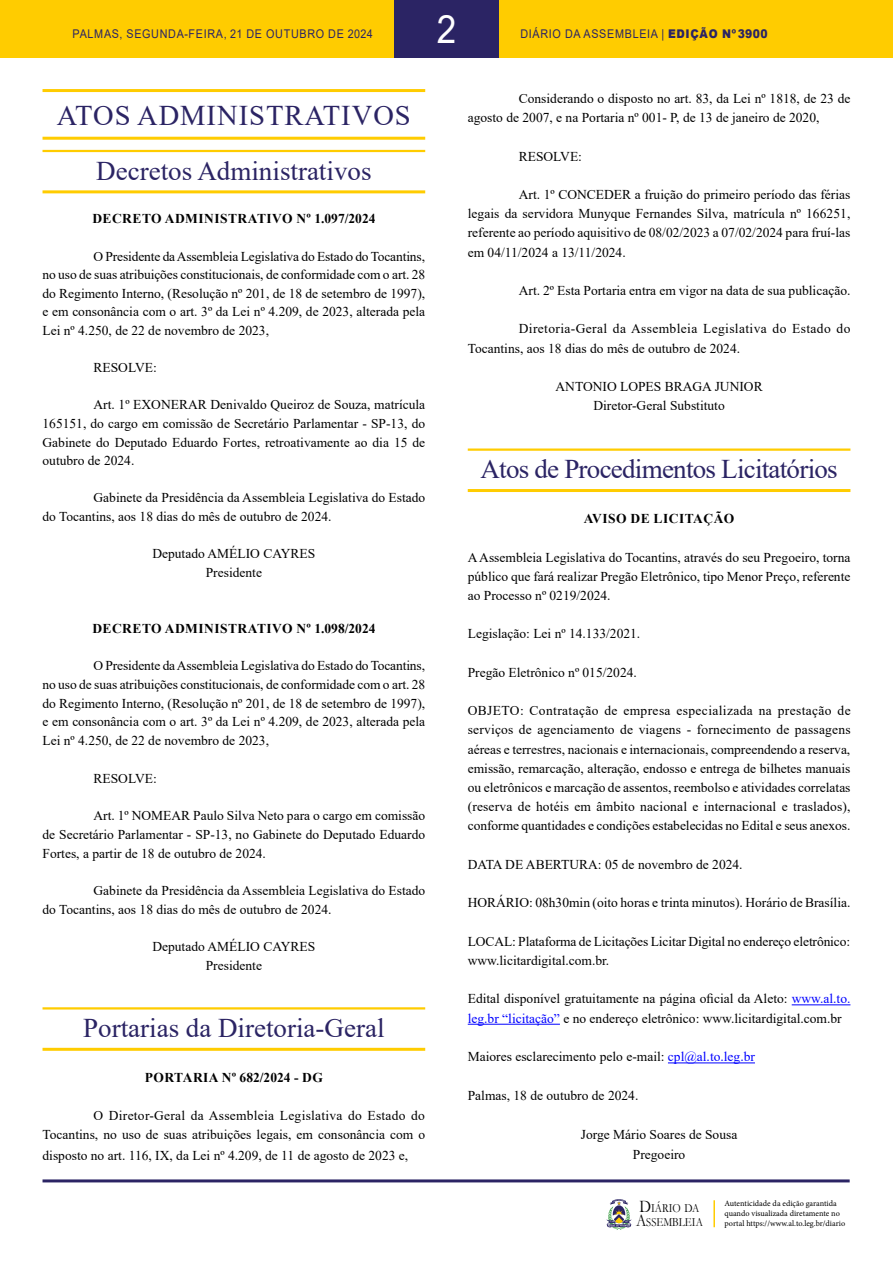
<style>
.page{position:relative;width:893px;height:1263px;background:#fff}
.page>*{position:absolute;margin:0;border:0;box-sizing:border-box;transform-origin:0 0}
.t1{font:39px "Arial";color:#fff;scale:.9 1}
.t2{font:28.5px "Times New Roman";letter-spacing:.035em;color:#2b2464}
.t3{font:27px "Times New Roman";color:#2b2464}
.t4{font:27px "Times New Roman";letter-spacing:-.025em;color:#2b2464}
.t5{font:13.5px/19.2px "Times New Roman";color:#000;text-align:justify}
.t6{font:13.5px/19.2px "Times New Roman";letter-spacing:.025em;color:#000}
.t7{font:700 13.5px "Times New Roman";letter-spacing:.035em;color:#000}
.t8{font:700 13.5px "Times New Roman";letter-spacing:.01em;color:#000}
.t9{font:12.45px/14px "Garamond";color:#000;scale:.85 1}
.t10{font:12px "Arial";letter-spacing:.065em;color:#2b2464;scale:.9 1}
.t11{font:8.25px/9.9px "Minion Pro";color:#000}
.s1{font-weight:900}
.s2{color:#00f}
.s3{font-size:17.85px}
</style>
<div class="page">
<div style="left:0;top:0;width:893px;height:58px;background:#fc0"></div>
<hr style="left:43px;top:1179px;width:807px;height:3px;background:#2b2464">
<svg style="left:606px;top:1199px;width:26px;height:31px"></svg>
<div style="left:394px;top:0;width:105px;height:58px;background:#2b2464"></div>
<hr style="left:713px;top:1200px;width:2px;height:27px;background:#fc0">
<hr style="left:43px;top:89px;width:382px;height:3px;background:#fc0">
<hr style="left:43px;top:137px;width:382px;height:3px;background:#fc0">
<hr style="left:43px;top:150px;width:382px;height:2px;background:#fc0">
<hr style="left:43px;top:190px;width:382px;height:3px;background:#fc0">
<hr style="left:43px;top:1007px;width:382px;height:2px;background:#fc0">
<hr style="left:43px;top:1048px;width:382px;height:3px;background:#fc0">
<hr style="left:468px;top:448px;width:382px;height:3px;background:#fc0">
<hr style="left:468px;top:489px;width:382px;height:3px;background:#fc0">
<hr style="left:792px;top:1004px;width:58px;height:1px;background:#00f">
<hr style="left:468px;top:1024px;width:92px;height:1px;background:#00f">
<hr style="left:668px;top:1062px;width:87px;height:1px;background:#00f">
<h1 class="t1" style="left:437px;top:2px;width:23px">2</h1>
<p class="t10" style="left:73px;top:25px;width:335px">PALMAS, SEGUNDA-FEIRA, 21 DE OUTUBRO DE 2024</p>
<p class="t10" style="left:520px;top:25px;width:276px">DIÁRIO DA ASSEMBLEIA | <span class="s1">EDIÇÃO Nº3900</span></p>
<h2 class="t2" style="left:57px;top:96px;width:355px">ATOS ADMINISTRATIVOS</h2>
<h3 class="t3" style="left:96px;top:152px;width:277px">Decretos Administrativos</h3>
<p class="t7" style="left:92px;top:209px;width:285px">DECRETO ADMINISTRATIVO Nº 1.097/2024</p>
<p class="t5" style="left:43px;top:246px;width:384px;line-height:18.6px;text-indent:51px">O Presidente da Assembleia Legislativa do Estado do Tocantins, no uso de suas atribuições constitucionais, de conformidade com o art. 28 do Regimento Interno, (Resolução nº 201, de 18 de setembro de 1997), e em consonância com o art. 3º da Lei nº 4.209, de 2023, alterada pela Lei nº 4.250, de 22 de novembro de 2023,</p>
<p class="t5" style="left:94px;top:358px;width:65px">RESOLVE:</p>
<p class="t5" style="left:43px;top:395px;width:384px;line-height:18.6px;text-indent:51px">Art. 1º EXONERAR Denivaldo Queiroz de Souza, matrícula 165151, do cargo em comissão de Secretário Parlamentar - SP-13, do Gabinete do Deputado Eduardo Fortes, retroativamente ao dia 15 de outubro de 2024.</p>
<p class="t5" style="left:43px;top:488px;width:384px;line-height:18.6px;text-indent:51px">Gabinete da Presidência da Assembleia Legislativa do Estado do Tocantins, aos 18 dias do mês de outubro de 2024.</p>
<p class="t5" style="left:152px;top:544px;width:165px;line-height:18.6px;text-align:center">Deputado AMÉLIO CAYRES<br>Presidente</p>
<p class="t7" style="left:92px;top:618px;width:285px">DECRETO ADMINISTRATIVO Nº 1.098/2024</p>
<p class="t5" style="left:43px;top:656px;width:384px;line-height:18.8px;text-indent:51px">O Presidente da Assembleia Legislativa do Estado do Tocantins, no uso de suas atribuições constitucionais, de conformidade com o art. 28 do Regimento Interno, (Resolução nº 201, de 18 de setembro de 1997), e em consonância com o art. 3º da Lei nº 4.209, de 2023, alterada pela Lei nº 4.250, de 22 de novembro de 2023,</p>
<p class="t5" style="left:94px;top:768px;width:65px">RESOLVE:</p>
<p class="t5" style="left:43px;top:806px;width:384px;line-height:18.8px;text-indent:51px">Art. 1º NOMEAR Paulo Silva Neto para o cargo em comissão de Secretário Parlamentar - SP-13, no Gabinete do Deputado Eduardo Fortes, a partir de 18 de outubro de 2024.</p>
<p class="t5" style="left:43px;top:881px;width:384px;line-height:18.8px;text-indent:51px">Gabinete da Presidência da Assembleia Legislativa do Estado do Tocantins, aos 18 dias do mês de outubro de 2024.</p>
<p class="t5" style="left:152px;top:937px;width:165px;line-height:18.8px;text-align:center">Deputado AMÉLIO CAYRES<br>Presidente</p>
<h3 class="t3" style="left:83px;top:1009px;width:303px">Portarias da Diretoria-Geral</h3>
<p class="t8" style="left:145px;top:1067px;width:179px">PORTARIA Nº 682/2024 - DG</p>
<p class="t5" style="left:43px;top:1105px;width:384px;text-align:right">O Diretor-Geral da Assembleia Legislativa do Estado do<br>Tocantins, no uso de suas atribuições legais, em consonância com o</p>
<p class="t5" style="left:43px;top:1145px;width:367px">disposto no art. 116, IX, da Lei nº 4.209, de 11 de agosto de 2023 e,</p>
<p class="t5" style="left:468px;top:88px;width:384px;text-indent:51px">Considerando o disposto no art. 83, da Lei nº 1818, de 23 de agosto de 2007, e na Portaria nº 001- P, de 13 de janeiro de 2020,</p>
<p class="t5" style="left:519px;top:146px;width:65px">RESOLVE:</p>
<p class="t5" style="left:468px;top:184px;width:384px;text-indent:51px">Art. 1º CONCEDER a fruição do primeiro período das férias legais da servidora Munyque Fernandes Silva, matrícula nº 166251, referente ao período aquisitivo de 08/02/2023 a 07/02/2024 para fruí-las em 04/11/2024 a 13/11/2024.</p>
<p class="t5" style="left:519px;top:280px;width:333px">Art. 2º Esta Portaria entra em vigor na data de sua publicação.</p>
<p class="t6" style="left:468px;top:319px;width:384px;text-indent:51px">Diretoria-Geral da Assembleia Legislativa do Estado do<br>Tocantins, aos 18 dias do mês de outubro de 2024.</p>
<p class="t5" style="left:555px;top:376px;width:209px;text-align:center">ANTONIO LOPES BRAGA JUNIOR<br>Diretor-Geral Substituto</p>
<h3 class="t4" style="left:480px;top:450px;width:359px">Atos de Procedimentos Licitatórios</h3>
<p class="t7" style="left:584px;top:509px;width:152px">AVISO DE LICITAÇÃO</p>
<p class="t5" style="left:468px;top:547px;width:384px">A Assembleia Legislativa do Tocantins, através do seu Pregoeiro, torna público que fará realizar Pregão Eletrônico, tipo Menor Preço, referente ao Processo nº 0219/2024.</p>
<p class="t5" style="left:468px;top:624px;width:174px">Legislação: Lei nº 14.133/2021.</p>
<p class="t5" style="left:468px;top:662px;width:171px">Pregão Eletrônico nº 015/2024.</p>
<p class="t5" style="left:468px;top:701px;width:384px">OBJETO: Contratação de empresa especializada na prestação de serviços de agenciamento de viagens - fornecimento de passagens aéreas e terrestres, nacionais e internacionais, compreendendo a reserva, emissão, remarcação, alteração, endosso e entrega de bilhetes manuais ou eletrônicos e marcação de assentos, reembolso e atividades correlatas (reserva de hotéis em âmbito nacional e internacional e traslados), conforme quantidades e condições estabelecidas no Edital e seus anexos.</p>
<p class="t5" style="left:468px;top:854px;width:276px">DATA DE ABERTURA: 05 de novembro de 2024.</p>
<p class="t5" style="left:468px;top:893px;width:384px">HORÁRIO: 08h30min (oito horas e trinta minutos). Horário de Brasília.</p>
<p class="t5" style="left:468px;top:931px;width:384px">LOCAL: Plataforma de Licitações Licitar Digital no endereço eletrônico: www.licitardigital.com.br.</p>
<p class="t5" style="left:468px;top:989px;width:384px">Edital disponível gratuitamente na página oficial da Aleto: <span class="s2">www.al.to. leg.br “licitação”</span> e no endereço eletrônico: www.licitardigital.com.br</p>
<p class="t5" style="left:468px;top:1047px;width:289px">Maiores esclarecimento pelo e-mail: <span class="s2">cpl@al.to.leg.br</span></p>
<p class="t5" style="left:468px;top:1085px;width:172px">Palmas, 18 de outubro de 2024.</p>
<p class="t5" style="left:581px;top:1124px;width:158px;line-height:20.4px;text-align:center">Jorge Mário Soares de Sousa<br>Pregoeiro</p>
<p class="t9" style="left:636px;top:1201px;width:80px"><span class="s3">D</span>IÁRIO DA<br><span class="s3">A</span>SSEMBLEIA</p>
<p class="t11" style="left:724px;top:1199px;width:122px">Autenticidade da edição garantida quando visualizada diretamente no portal https://www.al.to.leg.br/diario</p>
</div>
